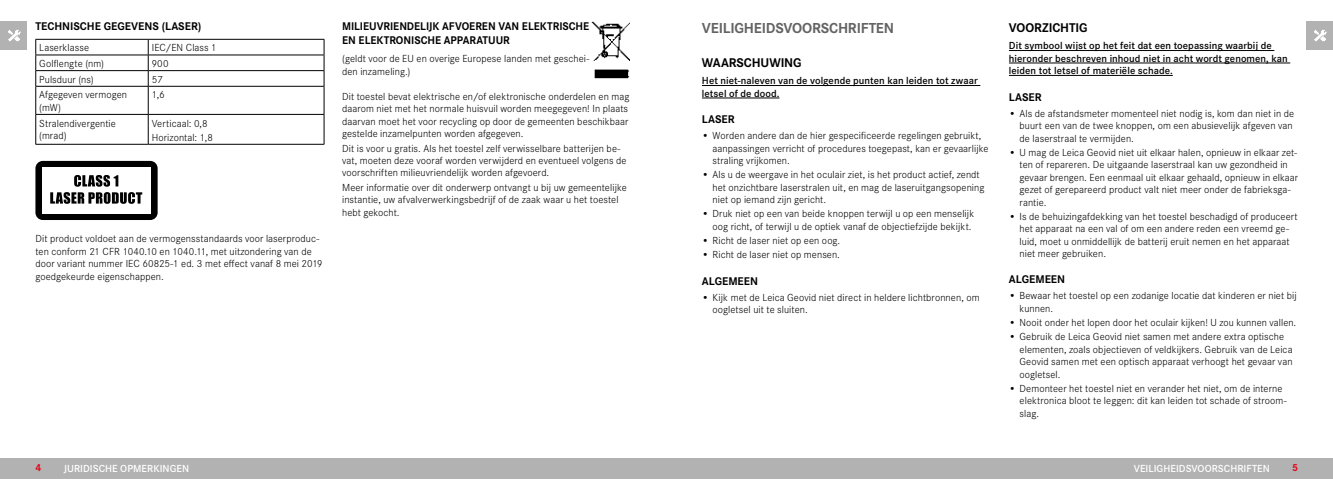
<style>
.page{position:relative;width:1333px;height:479px;background:#fff}
.page>*{position:absolute;margin:0;border:0;box-sizing:border-box;transform-origin:0 0}
.Heading____Chapter{font:700 15px "Corporate S";letter-spacing:-.01em;color:#646363}
.Heading____Heading_01{font:700 13.12px "Corporate S";letter-spacing:-.005em;color:#000}
.Heading____Heading_02_blind{font:700 11.5px/13.9px "Corporate S";color:#000}
.Text____Body_Text{font:300 10.62px/12.4px "Corporate S";letter-spacing:.005em;color:#000}
.Text____Body_Text-2{font:600 10.62px/12.4px "Corporate S";letter-spacing:.005em;color:#000}
.t1{font:600 10.62px "Corporate S";letter-spacing:.005em;color:#fff}
.t2{font:700 10.62px "Corporate S";color:#e3051b}
</style>
<div class="page">
<div style="left:0;top:21px;width:27px;height:29px;background:#b3b2b2"></div>
<img style="left:8px;top:30px;width:13px;height:11px">
<div style="left:1306px;top:21px;width:26px;height:29px;background:#b3b2b2"></div>
<img style="left:1314px;top:30px;width:12px;height:11px">
<div style="left:666px;top:457px;width:666px;height:21px;background:#b3b2b2"></div>
<div style="left:0;top:457px;width:666px;height:21px;background:#b3b2b2"></div>
<hr style="left:35px;top:39px;width:113px;height:1px;background:#000">
<hr style="left:35px;top:55px;width:113px;height:1px;background:#000">
<hr style="left:35px;top:70px;width:113px;height:1px;background:#000">
<hr style="left:35px;top:86px;width:113px;height:1px;background:#000">
<hr style="left:35px;top:114px;width:113px;height:1px;background:#000">
<svg style="left:35px;top:40px;width:1px;height:104px"></svg>
<hr style="left:35px;top:144px;width:113px;height:1px;background:#000">
<hr style="left:148px;top:39px;width:176px;height:1px;background:#000">
<hr style="left:148px;top:55px;width:176px;height:1px;background:#000">
<hr style="left:148px;top:70px;width:176px;height:1px;background:#000">
<hr style="left:148px;top:86px;width:176px;height:1px;background:#000">
<hr style="left:148px;top:114px;width:176px;height:1px;background:#000">
<svg style="left:148px;top:40px;width:1px;height:104px"></svg>
<svg style="left:324px;top:40px;width:1px;height:104px"></svg>
<hr style="left:148px;top:144px;width:176px;height:1px;background:#000">
<div style="left:35px;top:161px;width:123px;height:59px;background:#000;border-radius:7px"></div>
<div style="left:42px;top:167px;width:109px;height:46px;background:#fff"></div>
<svg style="left:74px;top:175px;width:44px;height:11px"></svg>
<svg style="left:50px;top:192px;width:92px;height:12px"></svg>
<img style="left:591px;top:21px;width:38px;height:58px">
<hr style="left:702px;top:85px;width:278px;height:1px;background:#000">
<hr style="left:702px;top:97px;width:77px;height:1px;background:#000">
<hr style="left:1008px;top:50px;width:266px;height:1px;background:#000">
<hr style="left:1008px;top:62px;width:282px;height:1px;background:#000">
<hr style="left:1008px;top:75px;width:164px;height:1px;background:#000">
<p class="Heading____Heading_02_blind" style="left:35px;top:19px;width:167px">TECHNISCHE GEGEVENS (LASER)</p>
<p class="Text____Body_Text" style="left:39px;top:41px;width:51px">Laserklasse</p>
<p class="Text____Body_Text" style="left:152px;top:41px;width:66px">IEC/EN Class 1</p>
<p class="Text____Body_Text" style="left:39px;top:57px;width:66px">Golflengte (nm)</p>
<p class="Text____Body_Text" style="left:152px;top:57px;width:18px">900</p>
<p class="Text____Body_Text" style="left:39px;top:72px;width:56px">Pulsduur (ns)</p>
<p class="Text____Body_Text" style="left:152px;top:72px;width:12px">57</p>
<p class="Text____Body_Text" style="left:39px;top:88px;width:89px">Afgegeven vermogen (mW)</p>
<p class="Text____Body_Text" style="left:152px;top:88px;width:14px">1,6</p>
<p class="Text____Body_Text" style="left:39px;top:116px;width:78px">Stralendivergentie (mrad)</p>
<p class="Text____Body_Text" style="left:152px;top:116px;width:57px">Verticaal: 0,8</p>
<p class="Text____Body_Text" style="left:152px;top:130px;width:63px">Horizontal: 1,8</p>
<p class="Text____Body_Text" style="left:35px;top:232px;width:289px">Dit product voldoet aan de vermogensstandaards voor laserproduc&shy;ten conform 21 CFR 1040.10 en 1040.11, met uitzondering van de door variant nummer IEC 60825-1 ed. 3 met effect vanaf 8 mei 2019 goedgekeurde eigenschappen.</p>
<p class="Heading____Heading_02_blind" style="left:342px;top:19px;width:248px">MILIEUVRIENDELIJK AFVOEREN VAN ELEKTRISCHE<br>EN ELEKTRONISCHE APPARATUUR</p>
<p class="Text____Body_Text" style="left:342px;top:52px;width:249px">(geldt voor de EU en overige Europese landen met geschei&shy;den inzameling.)</p>
<p class="Text____Body_Text" style="left:342px;top:89px;width:289px;text-align:justify">Dit toestel bevat elektrische en/of elektronische onderdelen en mag daarom niet met het normale huisvuil worden meegegeven! In plaats daarvan moet het voor recycling op door de gemeenten beschikbaar gestelde inzamelpunten worden afgegeven.</p>
<p class="Text____Body_Text" style="left:342px;top:141px;width:286px">Dit is voor u gratis. Als het toestel zelf verwisselbare batterijen be&shy;vat, moeten deze vooraf worden verwijderd en eventueel volgens de voorschriften milieuvriendelijk worden afgevoerd.</p>
<p class="Text____Body_Text" style="left:342px;top:180px;width:286px">Meer informatie over dit onderwerp ontvangt u bij uw gemeentelijke instantie, uw afvalverwerkingsbedrijf of de zaak waar u het toestel hebt gekocht.</p>
<p class="Heading____Chapter" style="left:702px;top:16px;width:194px">VEILIGHEIDSVOORSCHRIFTEN</p>
<p class="Heading____Heading_01" style="left:702px;top:52px;width:101px">WAARSCHUWING</p>
<p class="Text____Body_Text-2" style="left:702px;top:74px;width:277px">Het niet-naleven van de volgende punten kan leiden tot zwaar letsel of de dood.</p>
<p class="Heading____Heading_02_blind" style="left:702px;top:111px;width:34px">LASER</p>
<p class="Text____Body_Text" style="left:712px;top:129px;width:277px;text-indent:-11px">• Worden andere dan de hier gespecificeerde regelingen gebruikt, aanpassingen verricht of procedures toegepast, kan er gevaarlijke straling vrijkomen.</p>
<p class="Text____Body_Text" style="left:712px;top:168px;width:273px;text-indent:-11px">• Als u de weergave in het oculair ziet, is het product actief, zendt het onzichtbare laserstralen uit, en mag de laseruitgangsopening niet op iemand zijn gericht.</p>
<p class="Text____Body_Text" style="left:702px;top:207px;width:274px;text-align:right">• Druk niet op een van beide knoppen terwijl u op een menselijk oog richt, of terwijl u de optiek vanaf de objectiefzijde bekijkt.</p>
<p class="Text____Body_Text" style="left:702px;top:233px;width:140px">• Richt de laser niet op een oog.</p>
<p class="Text____Body_Text" style="left:702px;top:248px;width:140px">• Richt de laser niet op mensen.</p>
<p class="Heading____Heading_02_blind" style="left:702px;top:273px;width:58px">ALGEMEEN</p>
<p class="Text____Body_Text" style="left:712px;top:290px;width:268px;text-indent:-11px">• Kijk met de Leica Geovid niet direct in heldere lichtbronnen, om oogletsel uit te sluiten.</p>
<p class="Heading____Heading_01" style="left:1008px;top:17px;width:80px">VOORZICHTIG</p>
<p class="Text____Body_Text-2" style="left:1008px;top:39px;width:280px">Dit symbool wijst op het feit dat een toepassing waarbij de hieronder beschreven inhoud niet in acht wordt genomen, kan leiden tot letsel of materiële schade.</p>
<p class="Heading____Heading_02_blind" style="left:1008px;top:89px;width:34px">LASER</p>
<p class="Text____Body_Text" style="left:1019px;top:106px;width:276px;text-indent:-11px">• Als de afstandsmeter momenteel niet nodig is, kom dan niet in de buurt een van de twee knoppen, om een abusievelijk afgeven van de laserstraal te vermijden.</p>
<p class="Text____Body_Text" style="left:1019px;top:145px;width:280px;text-indent:-11px">• U mag de Leica Geovid niet uit elkaar halen, opnieuw in elkaar zet&shy;ten of repareren. De uitgaande laserstraal kan uw gezondheid in gevaar brengen. Een eenmaal uit elkaar gehaald, opnieuw in elkaar gezet of gerepareerd product valt niet meer onder de fabrieksga&shy;rantie.</p>
<p class="Text____Body_Text" style="left:1019px;top:209px;width:280px;text-indent:-11px">• Is de behuizingafdekking van het toestel beschadigd of produceert het apparaat na een val of om een andere reden een vreemd ge&shy;luid, moet u onmiddellijk de batterij eruit nemen en het apparaat niet meer gebruiken.</p>
<p class="Heading____Heading_02_blind" style="left:1008px;top:271px;width:58px">ALGEMEEN</p>
<p class="Text____Body_Text" style="left:1019px;top:289px;width:279px;text-indent:-11px">• Bewaar het toestel op een zodanige locatie dat kinderen er niet bij kunnen.</p>
<p class="Text____Body_Text" style="left:1008px;top:315px;width:289px">• Nooit onder het lopen door het oculair kijken! U zou kunnen vallen.</p>
<p class="Text____Body_Text" style="left:1019px;top:330px;width:274px;text-indent:-11px">• Gebruik de Leica Geovid niet samen met andere extra optische elementen, zoals objectieven of veldkijkers. Gebruik van de Leica Geovid samen met een optisch apparaat verhoogt het gevaar van oogletsel.</p>
<p class="Text____Body_Text" style="left:1019px;top:381px;width:268px;text-indent:-11px">• Demonteer het toestel niet en verander het niet, om de interne elektronica bloot te leggen: dit kan leiden tot schade of stroom&shy;slag.</p>
<p class="t2" style="left:35px;top:459px;width:8px">4</p>
<p class="t1" style="left:64px;top:459px;width:127px">JURIDISCHE OPMERKINGEN</p>
<p class="t1" style="left:1133px;top:459px;width:138px">VEILIGHEIDSVOORSCHRIFTEN</p>
<p class="t2" style="left:1292px;top:459px;width:8px">5</p>
</div>
